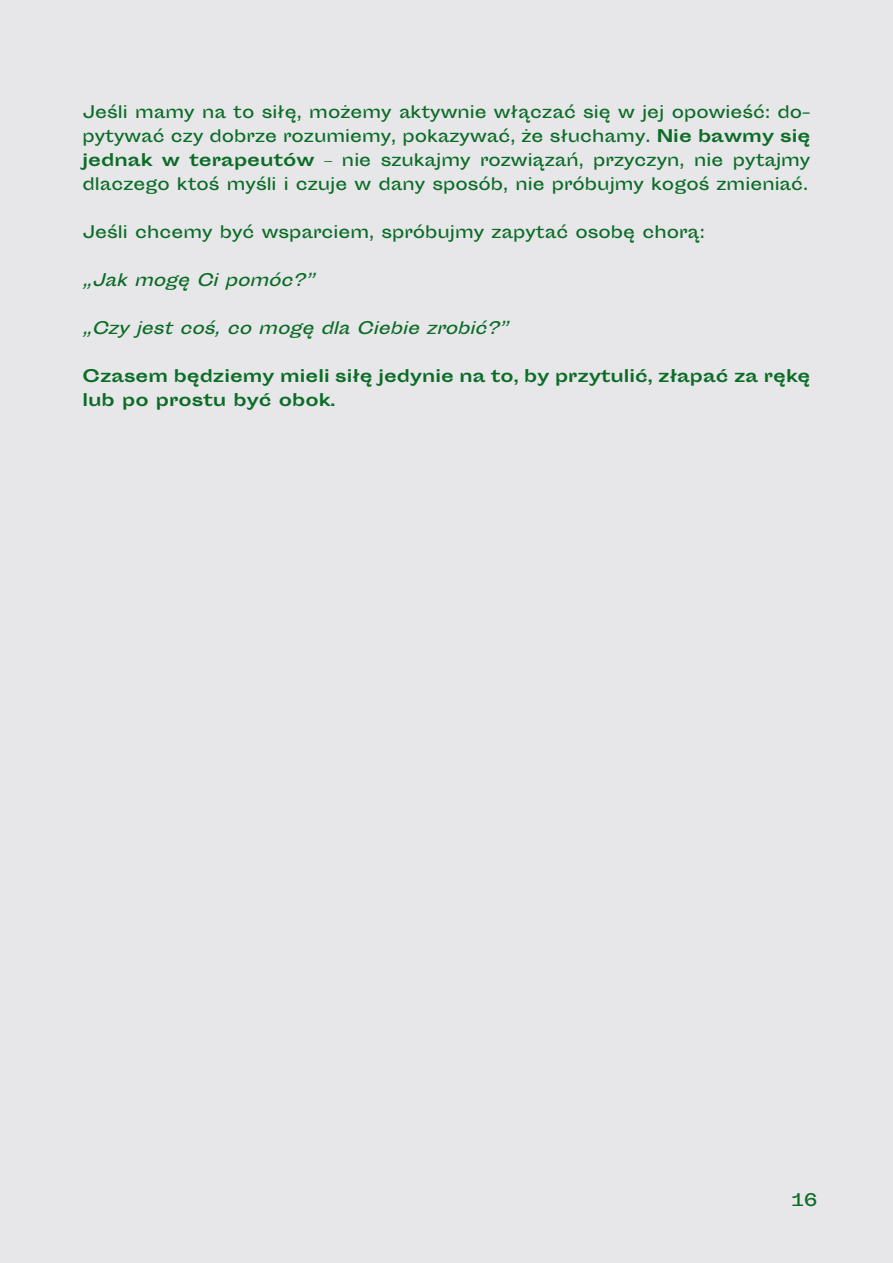
<style>
.page{position:relative;width:893px;height:1263px;background:#e7e7ea}
.page>*{position:absolute;margin:0;border:0;box-sizing:border-box;transform-origin:0 0}
.t1{font:16.5px/24px "Sporting Grotesque";color:#0b6c26;text-align:justify}
.t2{font:700 16.5px/24px "Sporting Grotesque";color:#0b6c26}
.t3{font:italic 16.5px "Sporting Grotesque";color:#0b6c26}
.s1{font-weight:700}
</style>
<div class="page">
<p class="t1" style="left:82px;top:100px;width:729px">Jeśli mamy na to siłę, możemy aktywnie włączać się w jej opowieść: do&shy;pytywać czy dobrze rozumiemy, pokazywać, że słuchamy. <span class="s1">Nie bawmy się jednak w terapeutów</span> – nie szukajmy rozwiązań, przyczyn, nie pytajmy dlaczego ktoś myśli i czuje w dany sposób, nie próbujmy kogoś zmieniać.</p>
<p class="t1" style="left:82px;top:220px;width:624px">Jeśli chcemy być wsparciem, spróbujmy zapytać osobę chorą:</p>
<p class="t3" style="left:82px;top:270px;width:240px">„JakmogęCipomóc?”</p>
<p class="t3" style="left:82px;top:318px;width:434px">„Czyjestcoś,comogędlaCiebiezrobić?”</p>
<p class="t2" style="left:82px;top:364px;width:729px">Czasem będziemy mieli siłę jedynie na to, by przytulić, złapać za rękę lub po prostu być obok.</p>
<p class="t1" style="left:791px;top:1188px;width:28px">16</p>
</div>
